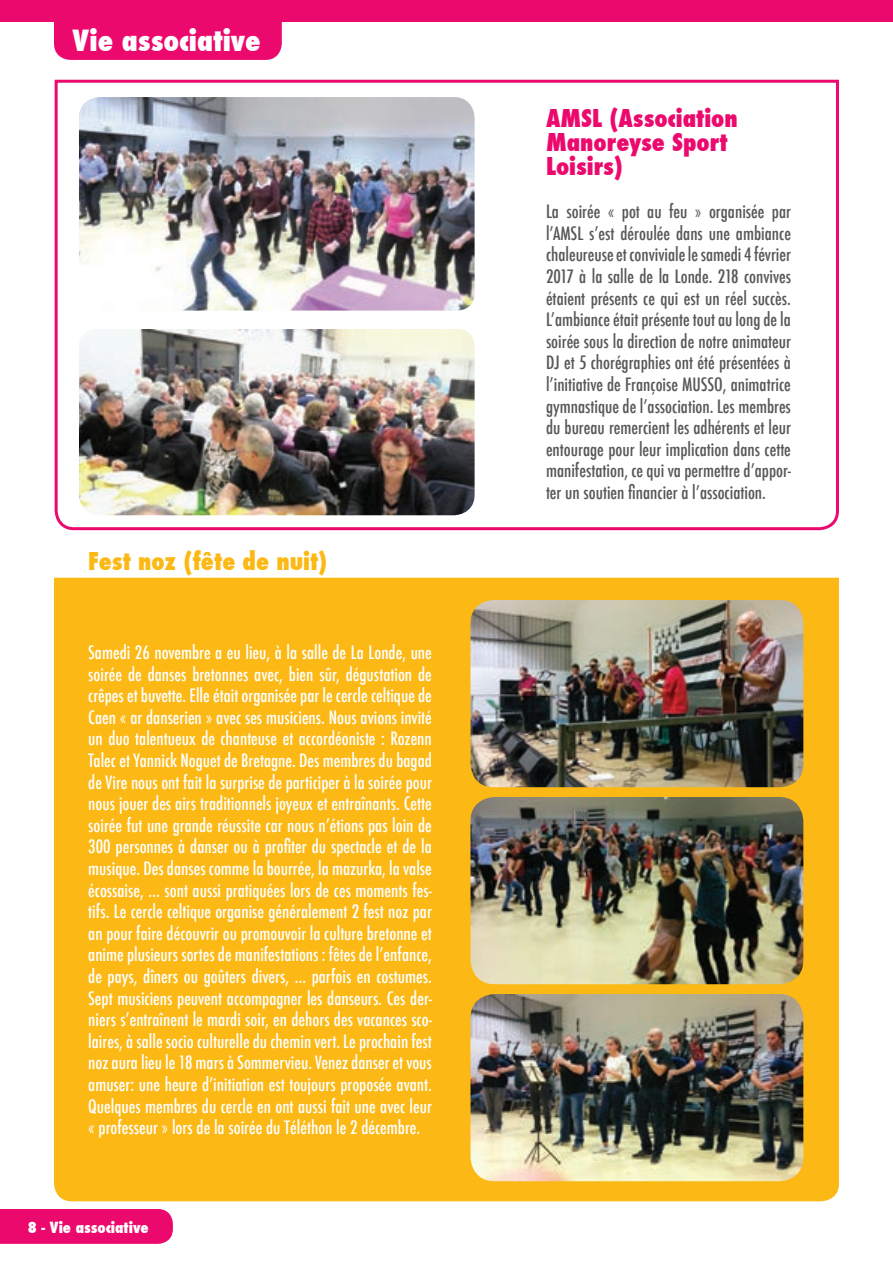
<style>
.page{position:relative;width:893px;height:1263px;background:#fff}
.page>*{position:absolute;margin:0;border:0;box-sizing:border-box;transform-origin:0 0}
.t1{font:800 condensed 28.5px "Futura";color:#fff}
.t2{font:800 condensed 24px/24px "Futura";color:#ec096d}
.t3{font:800 condensed 24px "Futura";color:#fcb814}
.t4{font:500 condensed 18px/21.6px "Futura";color:#fff;text-align:justify}
.t5{font:500 condensed 18px/21.6px "Futura";color:#57585a;text-align:justify}
.t6{font:800 condensed 15px "Futura";color:#fff}
</style>
<div class="page">
<div style="left:54px;top:578px;width:785px;height:623px;background:#fcb814"></div>
<div style="left:0;top:1209px;width:173px;height:35px;background:#ec096d"></div>
<div style="left:0;top:0;width:893px;height:21px;background:#ec096d"></div>
<div style="left:54px;top:21px;width:228px;height:39px;background:#ec096d"></div>
<img style="left:470px;top:600px;width:333px;height:187px">
<img style="left:470px;top:994px;width:333px;height:187px">
<img style="left:470px;top:797px;width:333px;height:187px">
<img style="left:54px;top:79px;width:785px;height:452px">
<h1 class="t1" style="left:73px;top:21px;width:190px">Vie associative</h1>
<h2 class="t3" style="left:88px;top:545px;width:241px">Fest noz (fête de nuit)</h2>
<p class="t4" style="left:88px;top:642px;width:345px">Samedi 26 novembre a eu lieu, à la salle de La Londe, une soirée de danses bretonnes avec, bien sûr, dégustation de crêpes et buvette. Elle était organisée par le cercle celtique de Caen « ar danserien » avec ses musiciens. Nous avions invité un duo talentueux de chanteuse et accordéoniste : Rozenn Talec et Yannick Noguet de Bretagne. Des membres du bagad de Vire nous ont fait la surprise de participer à la soirée pour nous jouer des airs traditionnels joyeux et entraînants. Cette soirée fut une grande réussite car nous n’étions pas loin de 300 personnes à danser ou à profiter du spectacle et de la musique. Des danses comme la bourrée, la mazurka, la valse écossaise, … sont aussi pratiquées lors de ces moments fes&shy;tifs. Le cercle celtique organise généralement 2 fest noz par an pour faire découvrir ou promouvoir la culture bretonne et anime plusieurs sortes de manifestations : fêtes de l’enfance, de pays, dîners ou goûters divers, … parfois en costumes.<br>Sept musiciens peuvent accompagner les danseurs. Ces der&shy;niers s’entraînent le mardi soir, en dehors des vacances sco&shy;laires, à salle socio culturelle du chemin vert. Le prochain fest noz aura lieu le 18 mars à Sommervieu. Venez danser et vous amuser: une heure d’initiation est toujours proposée avant.<br>Quelques membres du cercle en ont aussi fait une avec leur « professeur » lors de la soirée du Téléthon le 2 décembre.</p>
<p class="t6" style="left:28px;top:1217px;width:122px">8 - Vie associative</p>
<h2 class="t2" style="left:546px;top:106px;width:193px">AMSL (Association<br>Manoreyse Sport<br>Loisirs)</h2>
<p class="t5" style="left:546px;top:201px;width:246px">La soirée « pot au feu » organisée par l’AMSL s’est déroulée dans une ambiance chaleureuse et conviviale le samedi 4 février 2017 à la salle de la Londe. 218 convives étaient présents ce qui est un réel succès.<br>L’ambiance était présente tout au long de la soirée sous la direction de notre animateur DJ et 5 chorégraphies ont été présentées à l’initiative de Françoise MUSSO, animatrice gymnastique de l’association. Les membres du bureau remercient les adhérents et leur entourage pour leur implication dans cette manifestation, ce qui va permettre d’appor&shy;ter un soutien financier à l’association.</p>
</div>
